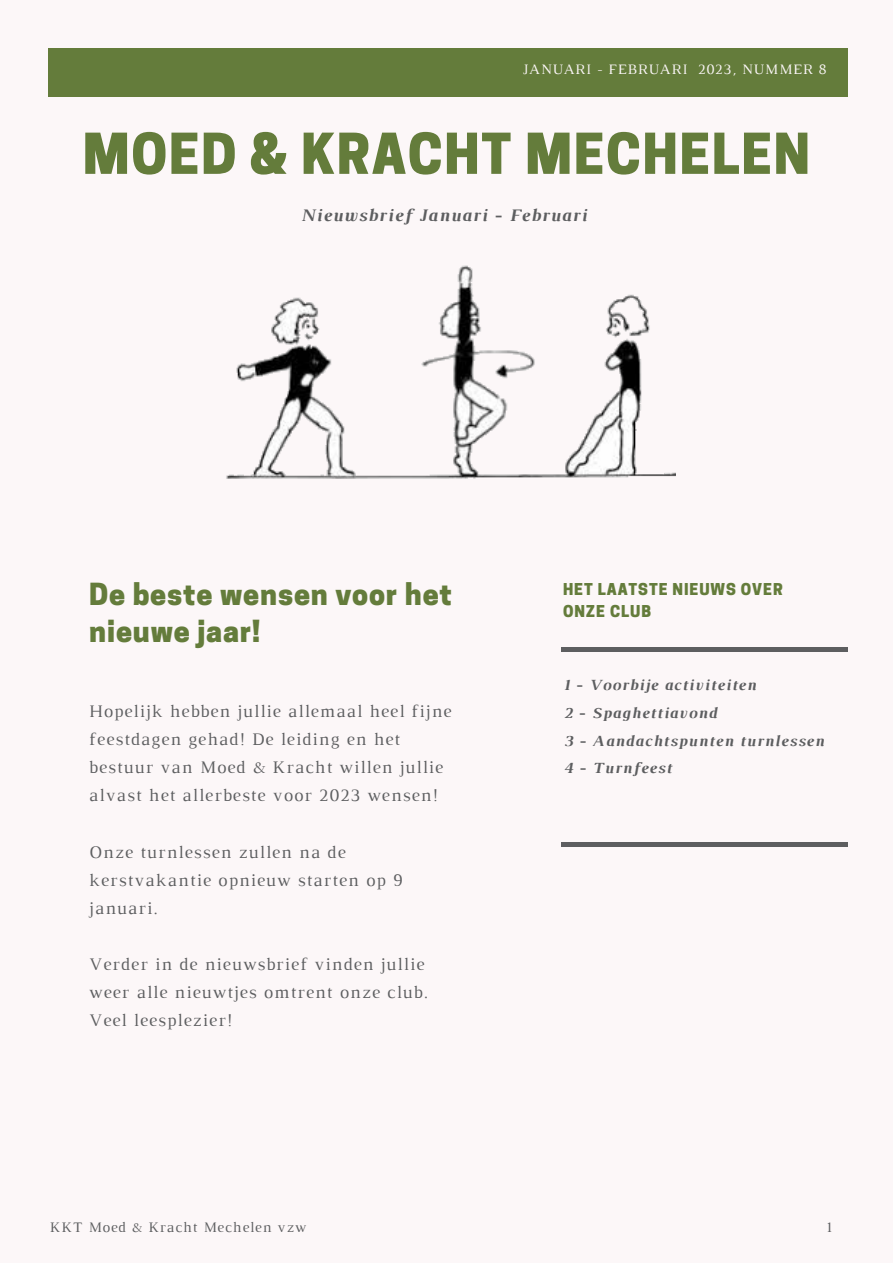
<style>
.page{position:relative;width:893px;height:1264px;background:#fff}
.page>*{position:absolute;margin:0;border:0;box-sizing:border-box;transform-origin:0 0}
.t1{font:800 52.8px "Cooper Hewitt";letter-spacing:.03em;color:#647c3b}
.t2{font:800 28.65px/37.3px "Cooper Hewitt";letter-spacing:.03em;color:#647c3b}
.t3{font:18px/28px "Luthier";letter-spacing:.06em;color:#5d5e60}
.t4{font:italic 700 18px "Luthier";letter-spacing:.06em;color:#5d5e60}
.t5{font:italic 700 15.9px/27.5px "Luthier";letter-spacing:.06em;color:#5d5e60}
.t6{font:800 15.3px/22.2px "Cooper Hewitt";letter-spacing:.06em;color:#647c3b}
.t7{font:14.85px "Luthier";letter-spacing:.06em;color:#5d5e60}
.t8{font:14.7px "Luthier";letter-spacing:.06em;color:#fcf7f8}
</style>
<div class="page">
<div style="left:0;top:0;width:892px;height:1262px;background:#fcf7f8"></div>
<div style="left:48px;top:48px;width:799px;height:49px;background:#647c3b"></div>
<hr style="left:561px;top:647px;width:286px;height:4px;background:#5d5e60">
<hr style="left:561px;top:842px;width:286px;height:4px;background:#5d5e60">
<img style="left:226px;top:265px;width:449px;height:214px">
<p class="t8" style="left:522px;top:64px;width:306px">JANUARI - FEBRUARI 2023, NUMMER 8</p>
<h1 class="t1" style="left:83px;top:134px;width:728px">MOED &amp; KRACHT MECHELEN</h1>
<p class="t4" style="left:300px;top:208px;width:287px">Nieuwsbrief Januari - Februari</p>
<h2 class="t2" style="left:89px;top:579px;width:364px">De beste wensen voor het nieuwe jaar!</h2>
<p class="t3" style="left:89px;top:698px;width:364px">Hopelijk hebben jullie allemaal heel fijne feestdagen gehad! De leiding en het bestuur van Moed &amp; Kracht willen jullie alvast het allerbeste voor 2023 wensen!</p>
<p class="t3" style="left:89px;top:839px;width:315px">Onze turnlessen zullen na de kerstvakantie opnieuw starten op 9 januari.</p>
<p class="t3" style="left:89px;top:951px;width:340px">Verder in de nieuwsbrief vinden jullie weer alle nieuwtjes omtrent onze club.<br>Veel leesplezier!</p>
<p class="t6" style="left:563px;top:580px;width:221px">HET LAATSTE NIEUWS OVER<br>ONZE CLUB</p>
<p class="t5" style="left:563px;top:672px;width:262px">1 - Voorbije activiteiten<br>2 - Spaghettiavond<br>3 - Aandachtspunten turnlessen<br>4 - Turnfeest</p>
<p class="t7" style="left:50px;top:1221px;width:257px">KKT Moed &amp; Kracht Mechelen vzw</p>
<p class="t7" style="left:826px;top:1221px;width:6px">1</p>
</div>
